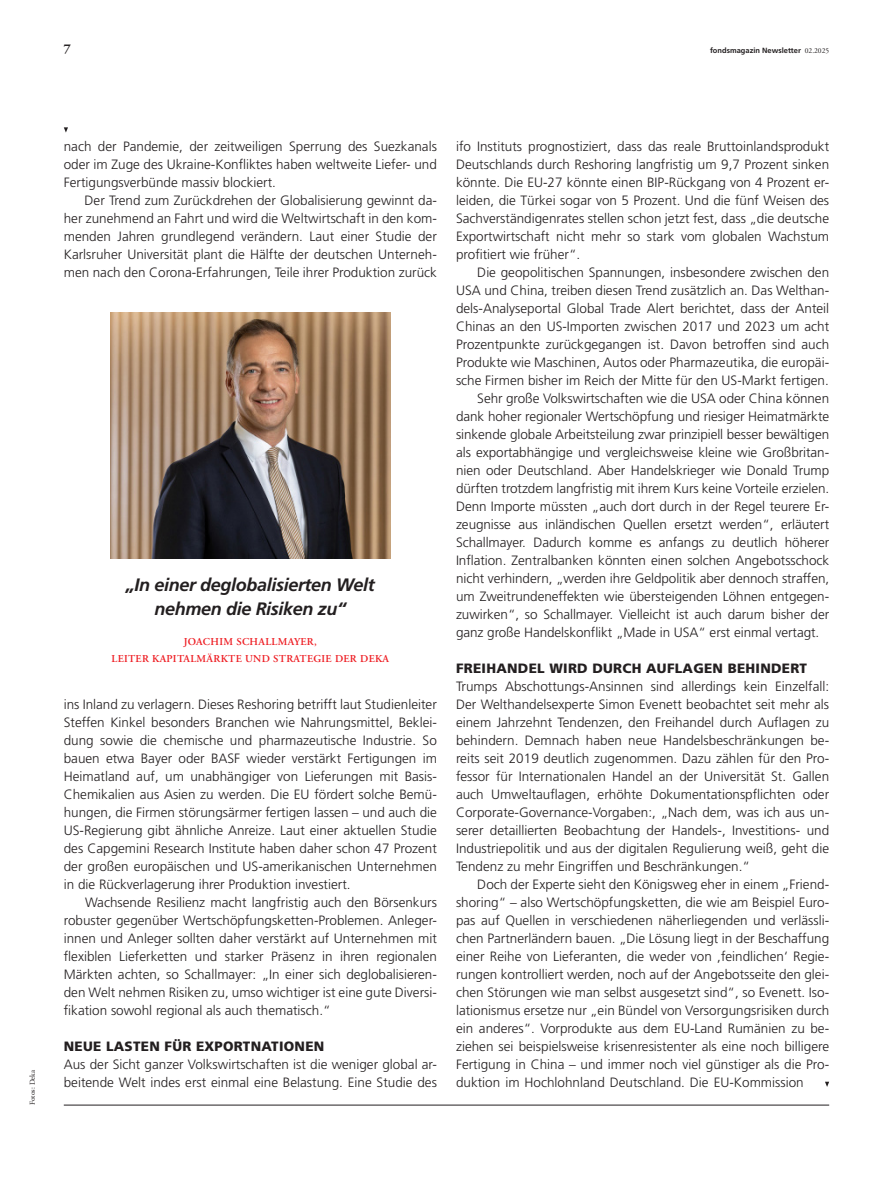
<style>
.page{position:relative;width:893px;height:1191px;background:#fff}
.page>*{position:absolute;margin:0;border:0;box-sizing:border-box;transform-origin:0 0}
.foma_2023_-_Folgefoto_Zitat{font:italic 700 18px/24px "Deka Frutiger Mac";letter-spacing:-.02em;color:#231f20;text-align:center}
.foma_2023_-_Fließtext_mit_Einzug{font:300 13.5px/18px "Deka Frutiger Mac";color:#231f20;text-align:justify}
.foma_2023_-_Fließtext{font:300 13.5px/18px "Deka Frutiger Mac";color:#231f20;text-align:justify}
.foma_2023_-_Zwischentitel{font:900 13.5px "Deka Frutiger Mac";letter-spacing:.02em;color:#231f20}
.t1{font:700 13.5px "Deka A Garamond Mac";color:#231f20}
.foma_2023_-_Folgefoto_Zitat-2{font:10.5px/17.2px "Deka A Garamond Mac Sembd";letter-spacing:.03em;color:#ee1d23;text-align:center}
.t2{font:700 7.5px "Deka Frutiger Mac";color:#231f20}
.foma_2023_-_Bildnachweis___Credits{font:7.5px "Deka A Garamond Mac";color:#231f20}
.s1{font-family:"Deka A Garamond Mac";font-weight:400}
</style>
<div class="page">
<hr style="left:64px;top:1104px;width:765px;height:1px;background:#231f20">
<svg style="left:64px;top:127px;width:4px;height:6px"></svg>
<svg style="left:825px;top:1081px;width:4px;height:6px"></svg>
<img style="left:110px;top:313px;width:281px;height:246px">
<p class="t1" style="left:64px;top:41px;width:9px">7</p>
<p class="t2" style="left:710px;top:46px;width:121px">fondsmagazin Newsletter <span class="s1">02.2025</span></p>
<p class="foma_2023_-_Bildnachweis___Credits" style="left:28px;top:1105px;width:37px;rotate:-90deg">Fotos: Deka</p>
<p class="foma_2023_-_Fließtext" style="left:64px;top:137px;width:375px">nach der Pandemie, der zeitweiligen Sperrung des Suezkanals oder im Zuge des Ukraine-Konfliktes haben weltweite Liefer- und Fertigungsverbünde massiv blockiert.</p>
<p class="foma_2023_-_Fließtext" style="left:64px;top:191px;width:375px;text-indent:21px">Der Trend zum Zurückdrehen der Globalisierung gewinnt da&shy;her zunehmend an Fahrt und wird die Weltwirtschaft in den kom&shy;menden Jahren grundlegend verändern. Laut einer Studie der Karlsruher Universität plant die Hälfte der deutschen Unterneh&shy;men nach den Corona-Erfahrungen, Teile ihrer Produktion zurück</p>
<p class="foma_2023_-_Folgefoto_Zitat" style="left:126px;top:573px;width:250px">„In einer deglobalisierten Welt nehmen die Risiken zu“</p>
<p class="foma_2023_-_Folgefoto_Zitat-2" style="left:111px;top:633px;width:279px">JOACHIM SCHALLMAYER,<br>LEITER KAPITALMÄRKTE UND STRATEGIE DER DEKA</p>
<p class="foma_2023_-_Fließtext" style="left:64px;top:695px;width:375px">ins Inland zu verlagern. Dieses Reshoring betrifft laut Studienleiter Steffen Kinkel besonders Branchen wie Nahrungsmittel, Beklei&shy;dung sowie die chemische und pharmazeutische Industrie. So bauen etwa Bayer oder BASF wieder verstärkt Fertigungen im Heimatland auf, um unabhängiger von Lieferungen mit Basis-Chemikalien aus Asien zu werden. Die EU fördert solche Bemü&shy;hungen, die Firmen störungsärmer fertigen lassen – und auch die US-Regierung gibt ähnliche Anreize. Laut einer aktuellen Studie des Capgemini Research Institute haben daher schon 47 Prozent der großen europäischen und US-amerikanischen Unternehmen in die Rückverlagerung ihrer Produktion investiert.</p>
<p class="foma_2023_-_Fließtext_mit_Einzug" style="left:64px;top:893px;width:375px;text-indent:21px">Wachsende Resilienz macht langfristig auch den Börsenkurs robuster gegenüber Wertschöpfungsketten-Problemen. Anleger&shy;innen und Anleger sollten daher verstärkt auf Unternehmen mit flexiblen Lieferketten und starker Präsenz in ihren regionalen Märkten achten, so Schallmayer: „In einer sich deglobalisieren&shy;den Welt nehmen Risiken zu, umso wichtiger ist eine gute Diversi&shy;fikation sowohl regional als auch thematisch.“</p>
<p class="foma_2023_-_Zwischentitel" style="left:64px;top:1039px;width:262px">NEUE LASTEN FÜR EXPORTNATIONEN</p>
<p class="foma_2023_-_Fließtext" style="left:64px;top:1055px;width:375px">Aus der Sicht ganzer Volkswirtschaften ist die weniger global ar&shy;beitende Welt indes erst einmal eine Belastung. Eine Studie des</p>
<p class="foma_2023_-_Fließtext" style="left:456px;top:137px;width:375px">ifo Instituts prognostiziert, dass das reale Bruttoinlandsprodukt Deutschlands durch Reshoring langfristig um 9,7 Prozent sinken könnte. Die EU-27 könnte einen BIP-Rückgang von 4 Prozent er&shy;leiden, die Türkei sogar von 5 Prozent. Und die fünf Weisen des Sachverständigenrates stellen schon jetzt fest, dass „die deutsche Exportwirtschaft nicht mehr so stark vom globalen Wachstum profitiert wie früher“.</p>
<p class="foma_2023_-_Fließtext_mit_Einzug" style="left:456px;top:263px;width:375px;text-indent:21px">Die geopolitischen Spannungen, insbesondere zwischen den USA und China, treiben diesen Trend zusätzlich an. Das Welthan&shy;dels-Analyseportal Global Trade Alert berichtet, dass der Anteil Chinas an den US-Importen zwischen 2017 und 2023 um acht Prozentpunkte zurückgegangen ist. Davon betroffen sind auch Produkte wie Maschinen, Autos oder Pharmazeutika, die europäi&shy;sche Firmen bisher im Reich der Mitte für den US-Markt fertigen.</p>
<p class="foma_2023_-_Fließtext_mit_Einzug" style="left:456px;top:389px;width:375px;text-indent:21px">Sehr große Volkswirtschaften wie die USA oder China können dank hoher regionaler Wertschöpfung und riesiger Heimatmärkte sinkende globale Arbeitsteilung zwar prinzipiell besser bewältigen als exportabhängige und vergleichsweise kleine wie Großbritan&shy;nien oder Deutschland. Aber Handelskrieger wie Donald Trump dürften trotzdem langfristig mit ihrem Kurs keine Vorteile erzielen.<br>Denn Importe müssten „auch dort durch in der Regel teurere Er&shy;zeugnisse aus inländischen Quellen ersetzt werden“, erläutert Schallmayer. Dadurch komme es anfangs zu deutlich höherer Inflation. Zentralbanken könnten einen solchen Angebotsschock nicht verhindern, „werden ihre Geldpolitik aber dennoch straffen, um Zweitrundeneffekten wie übersteigenden Löhnen entgegen&shy;zuwirken“, so Schallmayer. Vielleicht ist auch darum bisher der ganz große Handelskonflikt „Made in USA“ erst einmal vertagt.</p>
<p class="foma_2023_-_Zwischentitel" style="left:456px;top:661px;width:352px">FREIHANDEL WIRD DURCH AUFLAGEN BEHINDERT</p>
<p class="foma_2023_-_Fließtext" style="left:456px;top:677px;width:375px">Trumps Abschottungs-Ansinnen sind allerdings kein Einzelfall:<br>Der Welthandelsexperte Simon Evenett beobachtet seit mehr als einem Jahrzehnt Tendenzen, den Freihandel durch Auflagen zu behindern. Demnach haben neue Handelsbeschränkungen be&shy;reits seit 2019 deutlich zugenommen. Dazu zählen für den Pro&shy;fessor für Internationalen Handel an der Universität St. Gallen auch Umweltauflagen, erhöhte Dokumentationspflichten oder Corporate-Governance-Vorgaben:, „Nach dem, was ich aus un&shy;serer detaillierten Beobachtung der Handels-, Investitions- und Industriepolitik und aus der digitalen Regulierung weiß, geht die Tendenz zu mehr Eingriffen und Beschränkungen.“</p>
<p class="foma_2023_-_Fließtext_mit_Einzug" style="left:456px;top:875px;width:375px;text-indent:21px">Doch der Experte sieht den Königsweg eher in einem „Friend&shy;shoring“ – also Wertschöpfungsketten, die wie am Beispiel Euro&shy;pas auf Quellen in verschiedenen näherliegenden und verlässli&shy;chen Partnerländern bauen. „Die Lösung liegt in der Beschaffung einer Reihe von Lieferanten, die weder von ,feindlichen‘ Regie&shy;rungen kontrolliert werden, noch auf der Angebotsseite den glei&shy;chen Störungen wie man selbst ausgesetzt sind“, so Evenett. Iso&shy;lationismus ersetze nur „ein Bündel von Versorgungsrisiken durch ein anderes“. Vorprodukte aus dem EU-Land Rumänien zu be&shy;ziehen sei beispielsweise krisenresistenter als eine noch billigere Fertigung in China – und immer noch viel günstiger als die Pro&shy;duktion im Hochlohnland Deutschland. Die EU-Kommission</p>
</div>
